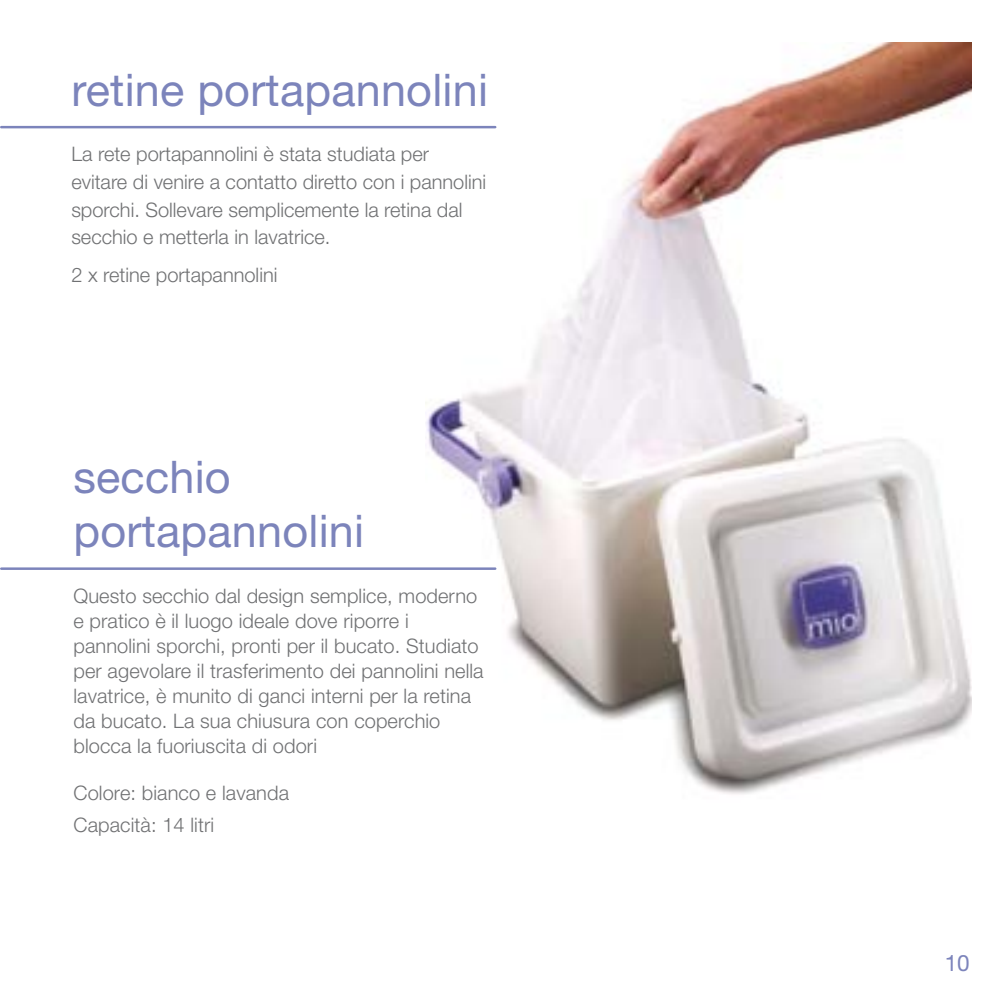
<style>
.page{position:relative;width:993px;height:993px;background:#fff}
.page>*{position:absolute;margin:0;border:0;box-sizing:border-box;transform-origin:0 0}
.t1{font:45px/54px "Helvetica Neue";letter-spacing:.005em;color:#7c84bb}
.t2{font:22.5px "Helvetica Neue";color:#7c84bb}
.t3{font:300 20px/25px "Helvetica Neue";letter-spacing:.005em;color:#707173}
</style>
<div class="page">
<img style="left:425px;top:43px;width:546px;height:751px">
<hr style="left:1px;top:567px;width:494px;height:2px;background:#7c84bb">
<hr style="left:1px;top:126px;width:494px;height:2px;background:#7c84bb">
<h1 class="t1" style="left:71px;top:63px;width:418px">retine portapannolini</h1>
<p class="t3" style="left:71px;top:140px;width:416px;line-height:27.5px">La rete portapannolini è stata studiata per evitare di venire a contatto diretto con i pannolini sporchi. Sollevare semplicemente la retina dal secchio e metterla in lavatrice.</p>
<p class="t3" style="left:71px;top:261px;width:207px">2 x retine portapannolini</p>
<h1 class="t1" style="left:73px;top:449px;width:292px">secchio portapannolini</h1>
<p class="t3" style="left:73px;top:583px;width:411px">Questo secchio dal design semplice, moderno e pratico è il luogo ideale dove riporre i pannolini sporchi, pronti per il bucato. Studiato per agevolare il trasferimento dei pannolini nella lavatrice, è munito di ganci interni per la retina da bucato. La sua chiusura con coperchio blocca la fuoriuscita di odori</p>
<p class="t3" style="left:73px;top:775px;width:217px;line-height:32px">Colore: bianco e lavanda<br>Capacità: 14 litri</p>
<p class="t2" style="left:944px;top:949px;width:27px">10</p>
</div>
